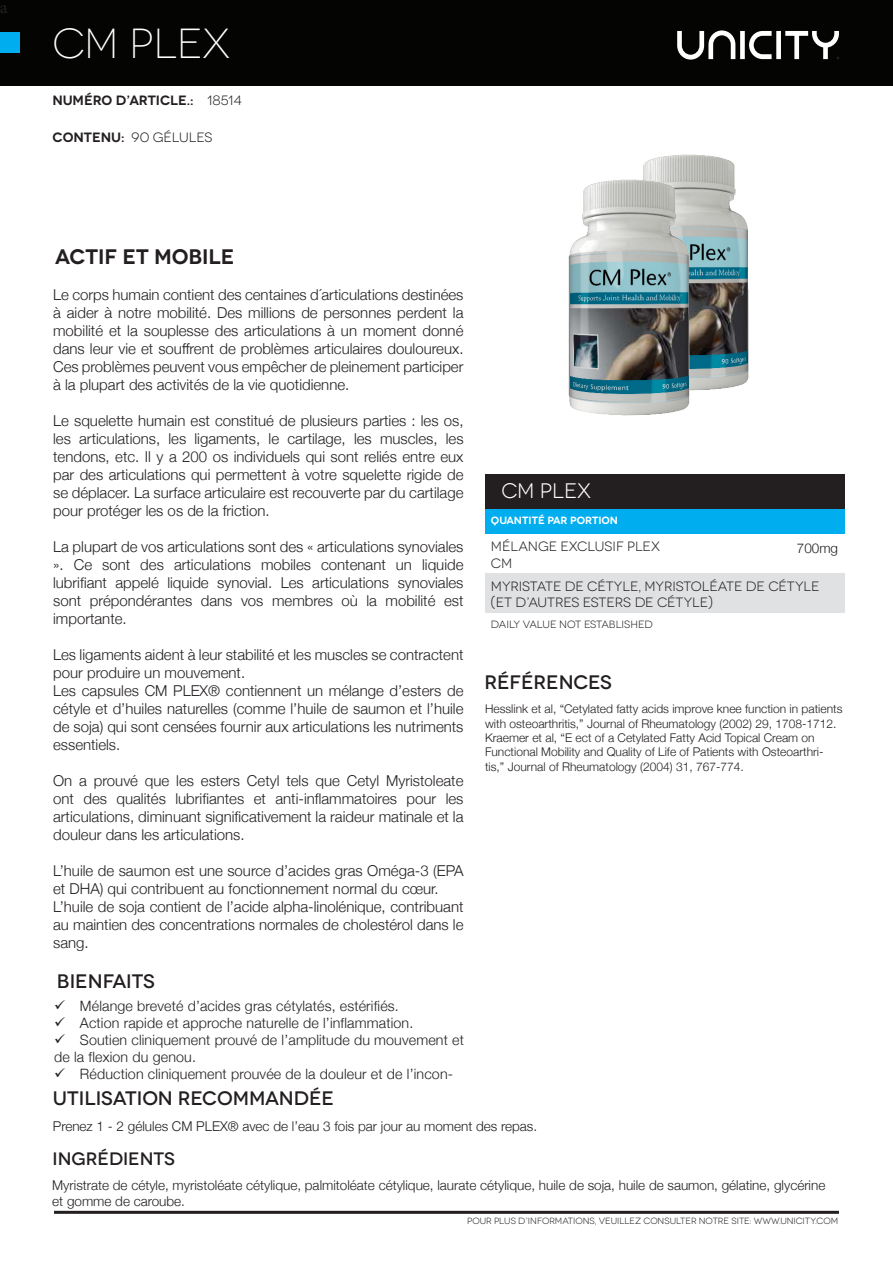
<style>
.page{position:relative;width:893px;height:1263px;background:#fff}
.page>*{position:absolute;margin:0;border:0;box-sizing:border-box;transform-origin:0 0}
.t1{font:300 42px "Novecentowide";color:#fff}
.t2{font:600 21px "Novecentowide";color:#231f20}
.t3{font:21px "Novecentowide";color:#fff}
.t4{font:500 19.5px "Novecentowide";color:#231f20}
.t5{font:500 18px "Novecentowide";color:#231f20}
.t6{font:18px "Minion Pro";color:#231f20}
.t7{font:300 15px/18px "Helvetica Neue";color:#231f20;text-align:justify}
.t8{font:300 14.25px/17.1px "Helvetica Neue";letter-spacing:.01em;color:#231f20}
.t9{font:300 13.5px/16.2px "Helvetica Neue";color:#231f20}
.t10{font:13.5px/16.2px "Novecentowide";color:#231f20}
.t11{font:600 13.5px "Novecentowide";letter-spacing:-.005em;color:#231f20}
.t12{font:300 12px/14.4px "Helvetica Neue";color:#231f20}
.t13{font:10.5px "Novecentowide";letter-spacing:-.01em;color:#231f20}
.t14{font:600 10.5px "Novecentowide";letter-spacing:-.005em;color:#fff}
.t15{font:9px "Novecentowide";color:#231f20}
.s1{font-weight:400}
.s2{font-weight:600}
</style>
<div class="page">
<div style="left:0;top:0;width:892px;height:86px;background:#040503"></div>
<div style="left:0;top:32px;width:19px;height:20px;background:#00aeef"></div>
<svg style="left:677px;top:30px;width:162px;height:30px"></svg>
<div style="left:485px;top:474px;width:359px;height:35px;background:#231f20"></div>
<div style="left:485px;top:509px;width:359px;height:25px;background:#00aeef"></div>
<div style="left:485px;top:574px;width:359px;height:39px;background:#e0e1e3"></div>
<hr style="left:54px;top:1211px;width:785px;height:3px;background:#231f20">
<img style="left:644px;top:154px;width:105px;height:235px">
<img style="left:568px;top:165px;width:148px;height:251px">
<p class="t6" style="left:-1px;top:-5px;width:9px">a</p>
<p class="t1" style="left:53px;top:19px;width:179px">CM PLEX</p>
<p class="t11" style="left:53px;top:92px;width:191px">NUMÉRO D’ARTICLE.: <span class="s1">18514</span></p>
<p class="t10" style="left:53px;top:130px;width:161px"><span class="s2">CONTENU:</span> 90 GÉLULES</p>
<p class="t2" style="left:55px;top:243px;width:181px">ACTIF ET MOBILE</p>
<p class="t7" style="left:53px;top:285px;width:412px">Le corps humain contient des centaines d´articulations destinées à aider à notre mobilité. Des millions de personnes perdent la mobilité et la souplesse des articulations à un moment donné dans leur vie et souffrent de problèmes articulaires douloureux.<br>Ces problèmes peuvent vous empêcher de pleinement participer à la plupart des activités de la vie quotidienne.</p>
<p class="t7" style="left:53px;top:411px;width:412px">Le squelette humain est constitué de plusieurs parties : les os, les articulations, les ligaments, le cartilage, les muscles, les tendons, etc. Il y a 200 os individuels qui sont reliés entre eux par des articulations qui permettent à votre squelette rigide de se déplacer. La surface articulaire est recouverte par du cartilage pour protéger les os de la friction.</p>
<p class="t7" style="left:53px;top:537px;width:412px">La plupart de vos articulations sont des « articulations synoviales ». Ce sont des articulations mobiles contenant un liquide lubrifiant appelé liquide synovial. Les articulations synoviales sont prépondérantes dans vos membres où la mobilité est importante.</p>
<p class="t7" style="left:53px;top:645px;width:412px">Les ligaments aident à leur stabilité et les muscles se contractent pour produire un mouvement.</p>
<p class="t7" style="left:53px;top:681px;width:412px">Les capsules CM PLEX® contiennent un mélange d’esters de cétyle et d’huiles naturelles (comme l’huile de saumon et l’huile de soja) qui sont censées fournir aux articulations les nutriments essentiels.</p>
<p class="t7" style="left:53px;top:771px;width:412px">On a prouvé que les esters Cetyl tels que Cetyl Myristoleate ont des qualités lubrifiantes et anti-inflammatoires pour les articulations, diminuant significativement la raideur matinale et la douleur dans les articulations.</p>
<p class="t7" style="left:53px;top:861px;width:412px">L’huile de saumon est une source d’acides gras Oméga-3 (EPA et DHA) qui contribuent au fonctionnement normal du cœur.</p>
<p class="t7" style="left:53px;top:897px;width:412px">L’huile de soja contient de l’acide alpha-linolénique, contribuant au maintien des concentrations normales de cholestérol dans le sang.</p>
<p class="t4" style="left:57px;top:969px;width:99px">BIENFAITS</p>
<p class="t8" style="left:54px;top:996px;width:346px">✓ Mélange breveté d’acides gras cétylatés, estérifiés.</p>
<p class="t8" style="left:54px;top:1013px;width:361px">✓ Action rapide et approche naturelle de l’inflammation.</p>
<p class="t8" style="left:54px;top:1030px;width:411px">✓ Soutien cliniquement prouvé de l’amplitude du mouvement et de la flexion du genou.</p>
<p class="t8" style="left:54px;top:1065px;width:400px">✓ Réduction cliniquement prouvée de la douleur et de l’incon-</p>
<p class="t3" style="left:501px;top:479px;width:91px">CM PLEX</p>
<p class="t14" style="left:491px;top:514px;width:129px">QUANTITÉ PAR PORTION</p>
<p class="t10" style="left:491px;top:539px;width:170px">MÉLANGE EXCLUSIF PLEX<br>CM</p>
<p class="t9" style="left:797px;top:539px;width:43px">700mg</p>
<p class="t10" style="left:491px;top:578px;width:330px">MYRISTATE DE CÉTYLE, MYRISTOLÉATE DE CÉTYLE (ET D’AUTRES ESTERS DE CÉTYLE)</p>
<p class="t13" style="left:491px;top:618px;width:163px">DAILY VALUE NOT ESTABLISHED</p>
<p class="t4" style="left:484px;top:670px;width:129px">RÉFÉRENCES</p>
<p class="t12" style="left:485px;top:701px;width:359px">Hesslink et al, “Cetylated fatty acids improve knee function in patients with osteoarthritis,” Journal of Rheumatology (2002) 29, 1708-1712.<br>Kraemer et al, “E ect of a Cetylated Fatty Acid Topical Cream on Functional Mobility and Quality of Life of Patients with Osteoarthri&shy;tis,” Journal of Rheumatology (2004) 31, 767-774.</p>
<p class="t4" style="left:53px;top:1087px;width:283px">UTILISATION RECOMMANDÉE</p>
<p class="t9" style="left:53px;top:1117px;width:486px">Prenez 1 - 2 gélules CM PLEX® avec de l’eau 3 fois par jour au moment des repas.</p>
<p class="t5" style="left:53px;top:1148px;width:124px">INGRÉDIENTS</p>
<p class="t9" style="left:52px;top:1176px;width:775px">Myristrate de cétyle, myristoléate cétylique, palmitoléate cétylique, laurate cétylique, huile de soja, huile de saumon, gélatine, glycérine et gomme de caroube.</p>
<p class="t15" style="left:467px;top:1215px;width:373px">POUR PLUS D’INFORMATIONS, VEUILLEZ CONSULTER NOTRE SITE: WWW.UNICITY.COM</p>
</div>
